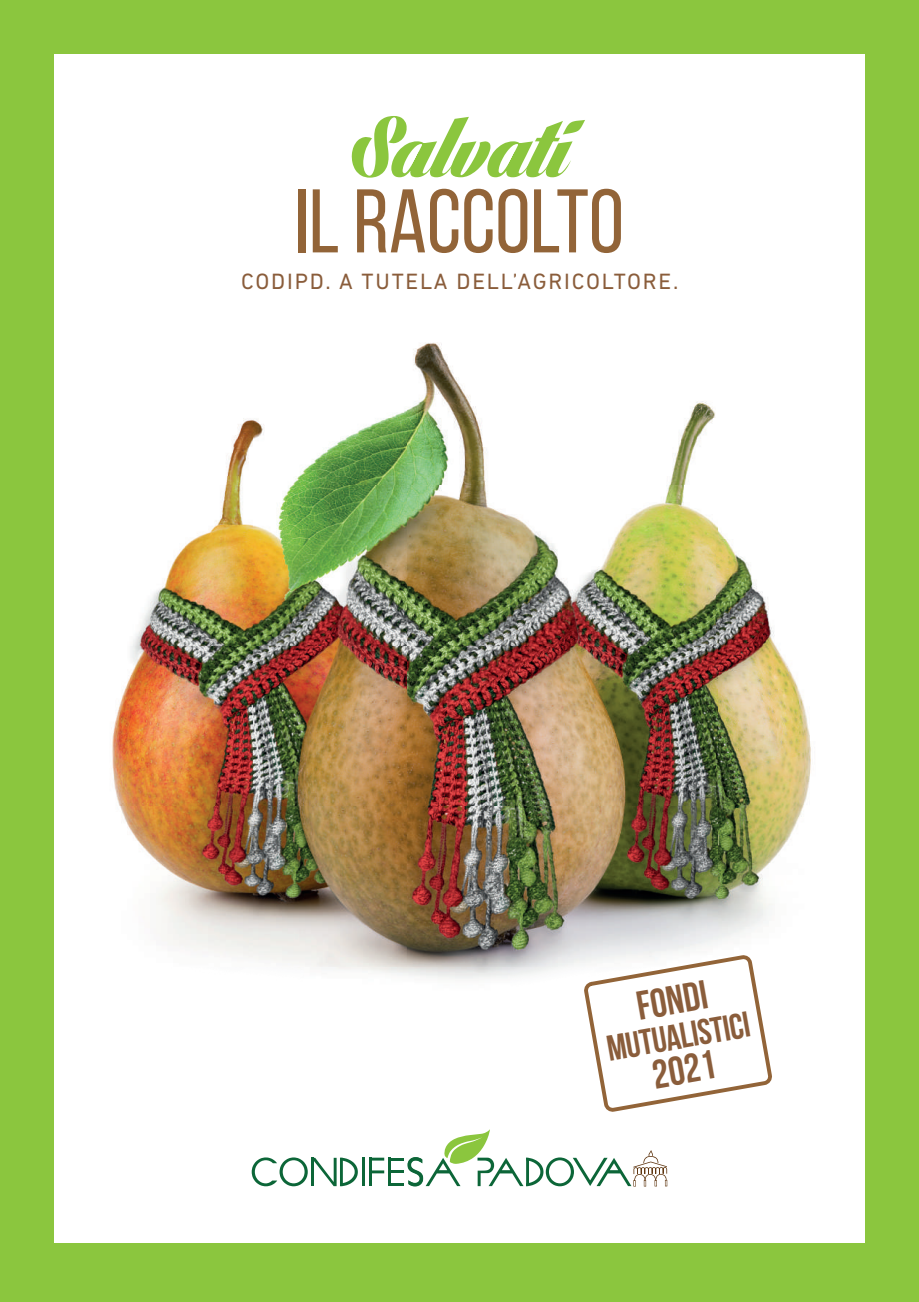
<style>
.page{position:relative;width:919px;height:1302px;background:#fff}
.page>*{position:absolute;margin:0;border:0;box-sizing:border-box;transform-origin:0 0}
.t1{font:90px "Bebas Neue";color:#926438}
.t2{font:90px "Lighthouse Personal Use";color:#8bc63e}
.t3{font:700 40.5px "Bebas Neue";color:#8a5d3b}
.t4{font:700 36px "Bebas Neue";color:#8a5d3b}
.t5{font:22.5px "DIN Next LT Pro";letter-spacing:.08em;color:#8a5d3b}
</style>
<div class="page">
<div style="left:0;top:0;width:918px;height:1301px;background:#8bc63e"></div>
<div style="left:54px;top:54px;width:810px;height:1188px;background:#fff"></div>
<img style="left:111px;top:343px;width:700px;height:636px">
<svg style="left:583px;top:954px;width:189px;height:158px"></svg>
<hr style="left:361px;top:1157px;width:3px;height:28px;background:#0c6638">
<hr style="left:388px;top:1157px;width:3px;height:28px;background:#0c6638">
<hr style="left:369px;top:1157px;width:3px;height:28px;background:#0c6638">
<hr style="left:369px;top:1157px;width:15px;height:3px;background:#0c6638">
<hr style="left:369px;top:1170px;width:15px;height:3px;background:#0c6638">
<hr style="left:388px;top:1157px;width:15px;height:3px;background:#0c6638">
<hr style="left:388px;top:1170px;width:15px;height:3px;background:#0c6638">
<hr style="left:388px;top:1182px;width:15px;height:3px;background:#0c6638">
<svg style="left:252px;top:1157px;width:106px;height:28px"></svg>
<svg style="left:407px;top:1129px;width:260px;height:57px"></svg>
<h1 class="t2" style="left:352px;top:96px;width:217px">Salvati</h1>
<h1 class="t1" style="left:295px;top:172px;width:330px">IL RACCOLTO</h1>
<p class="t5" style="left:241px;top:269px;width:439px">CODIPD. A TUTELA DELL’AGRICOLTORE.</p>
<h2 class="t3" style="left:633px;top:984px;width:73px;rotate:-10deg">FONDI</h2>
<h3 class="t4" style="left:604px;top:1029px;width:146px;rotate:-10deg">MUTUALISTICI</h3>
<h2 class="t3" style="left:648px;top:1052px;width:66px;rotate:-10deg">2021</h2>
</div>
